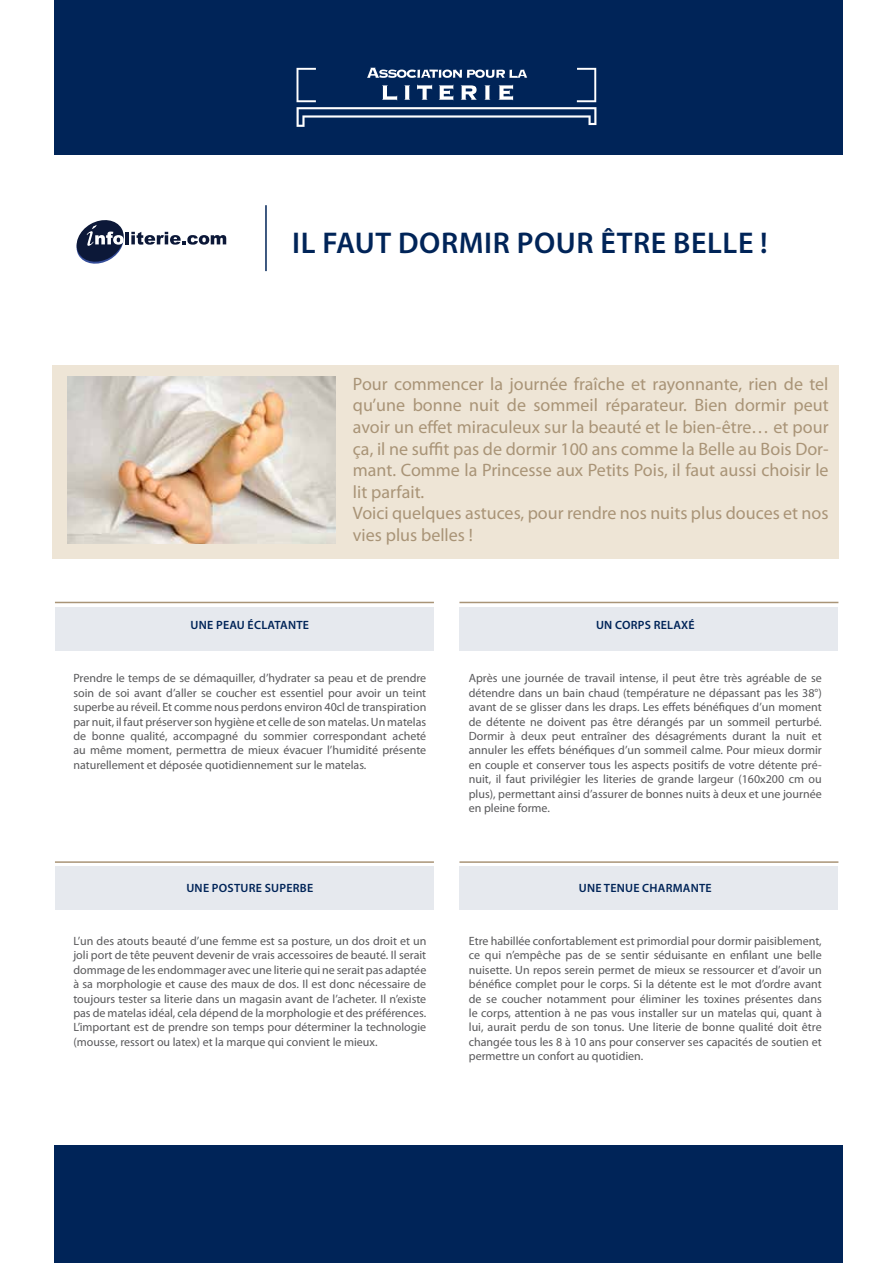
<style>
.page{position:relative;width:893px;height:1263px;background:#fff}
.page>*{position:absolute;margin:0;border:0;box-sizing:border-box;transform-origin:0 0}
.t1{font:600 30.15px "Myriad Pro";letter-spacing:.02em;color:#002458}
.t2{font:18px/21.6px "Myriad Pro";color:#a99477}
.t3{font:12px/14.4px "Myriad Pro";color:#58585a;text-align:justify}
.t4{font:600 12px "Myriad Pro";letter-spacing:.02em;color:#002458}
</style>
<div class="page">
<div style="left:55px;top:0;width:788px;height:154px;background:#002458"></div>
<div style="left:55px;top:1145px;width:788px;height:118px;background:#002458"></div>
<svg style="left:77px;top:220px;width:149px;height:44px"></svg>
<svg style="left:297px;top:68px;width:299px;height:59px"></svg>
<hr style="left:265px;top:205px;width:2px;height:66px;background:#002458">
<div style="left:53px;top:365px;width:786px;height:193px;background:#eee5d6"></div>
<div style="left:55px;top:607px;width:379px;height:43px;background:#e6e9ee"></div>
<div style="left:55px;top:866px;width:379px;height:44px;background:#e6e9ee"></div>
<div style="left:459px;top:607px;width:379px;height:43px;background:#e6e9ee"></div>
<div style="left:459px;top:866px;width:379px;height:44px;background:#e6e9ee"></div>
<hr style="left:55px;top:602px;width:379px;height:1px;background:#a99477">
<hr style="left:55px;top:861px;width:379px;height:2px;background:#a99477">
<hr style="left:459px;top:602px;width:379px;height:1px;background:#a99477">
<hr style="left:459px;top:861px;width:379px;height:2px;background:#a99477">
<img style="left:68px;top:377px;width:268px;height:166px">
<h1 class="t1" style="left:292px;top:224px;width:477px">IL FAUT DORMIR POUR ÊTRE BELLE !</h1>
<p class="t4" style="left:191px;top:617px;width:120px">UNE PEAU ÉCLATANTE</p>
<p class="t2" style="left:353px;top:373px;width:477px">Pour commencer la journée fraîche et rayonnante, rien de tel qu’une bonne nuit de sommeil réparateur. Bien dormir peut avoir un effet miraculeux sur la beauté et le bien-être… et pour ça, il ne suffit pas de dormir 100 ans comme la Belle au Bois Dor&shy;mant. Comme la Princesse aux Petits Pois, il faut aussi choisir le lit parfait.<br>Voici quelques astuces, pour rendre nos nuits plus douces et nos vies plus belles !</p>
<p class="t4" style="left:596px;top:617px;width:100px">UN CORPS RELAXÉ</p>
<p class="t3" style="left:73px;top:671px;width:354px">Prendre le temps de se démaquiller, d’hydrater sa peau et de prendre soin de soi avant d’aller se coucher est essentiel pour avoir un teint superbe au réveil. Et comme nous perdons environ 40cl de transpiration par nuit, il faut préserver son hygiène et celle de son matelas. Un matelas de bonne qualité, accompagné du sommier correspondant acheté au même moment, permettra de mieux évacuer l’humidité présente naturellement et déposée quotidiennement sur le matelas.</p>
<p class="t4" style="left:186px;top:880px;width:128px">UNE POSTURE SUPERBE</p>
<p class="t3" style="left:73px;top:933px;width:354px">L’un des atouts beauté d’une femme est sa posture, un dos droit et un joli port de tête peuvent devenir de vrais accessoires de beauté. Il serait dommage de les endommager avec une literie qui ne serait pas adaptée à sa morphologie et cause des maux de dos. Il est donc nécessaire de toujours tester sa literie dans un magasin avant de l’acheter. Il n’existe pas de matelas idéal, cela dépend de la morphologie et des préférences.<br>L’important est de prendre son temps pour déterminer la technologie (mousse, ressort ou latex) et la marque qui convient le mieux.</p>
<p class="t3" style="left:469px;top:671px;width:354px">Après une journée de travail intense, il peut être très agréable de se détendre dans un bain chaud (température ne dépassant pas les 38°) avant de se glisser dans les draps. Les effets bénéfiques d’un moment de détente ne doivent pas être dérangés par un sommeil perturbé.<br>Dormir à deux peut entraîner des désagréments durant la nuit et annuler les effets bénéfiques d’un sommeil calme. Pour mieux dormir en couple et conserver tous les aspects positifs de votre détente pré&shy;nuit, il faut privilégier les literies de grande largeur (160x200 cm ou plus), permettant ainsi d’assurer de bonnes nuits à deux et une journée en pleine forme.</p>
<p class="t4" style="left:579px;top:880px;width:135px">UNE TENUE CHARMANTE</p>
<p class="t3" style="left:469px;top:933px;width:354px">Etre habillée confortablement est primordial pour dormir paisiblement, ce qui n’empêche pas de se sentir séduisante en enfilant une belle nuisette. Un repos serein permet de mieux se ressourcer et d’avoir un bénéfice complet pour le corps. Si la détente est le mot d’ordre avant de se coucher notamment pour éliminer les toxines présentes dans le corps, attention à ne pas vous installer sur un matelas qui, quant à lui, aurait perdu de son tonus. Une literie de bonne qualité doit être changée tous les 8 à 10 ans pour conserver ses capacités de soutien et permettre un confort au quotidien.</p>
</div>
